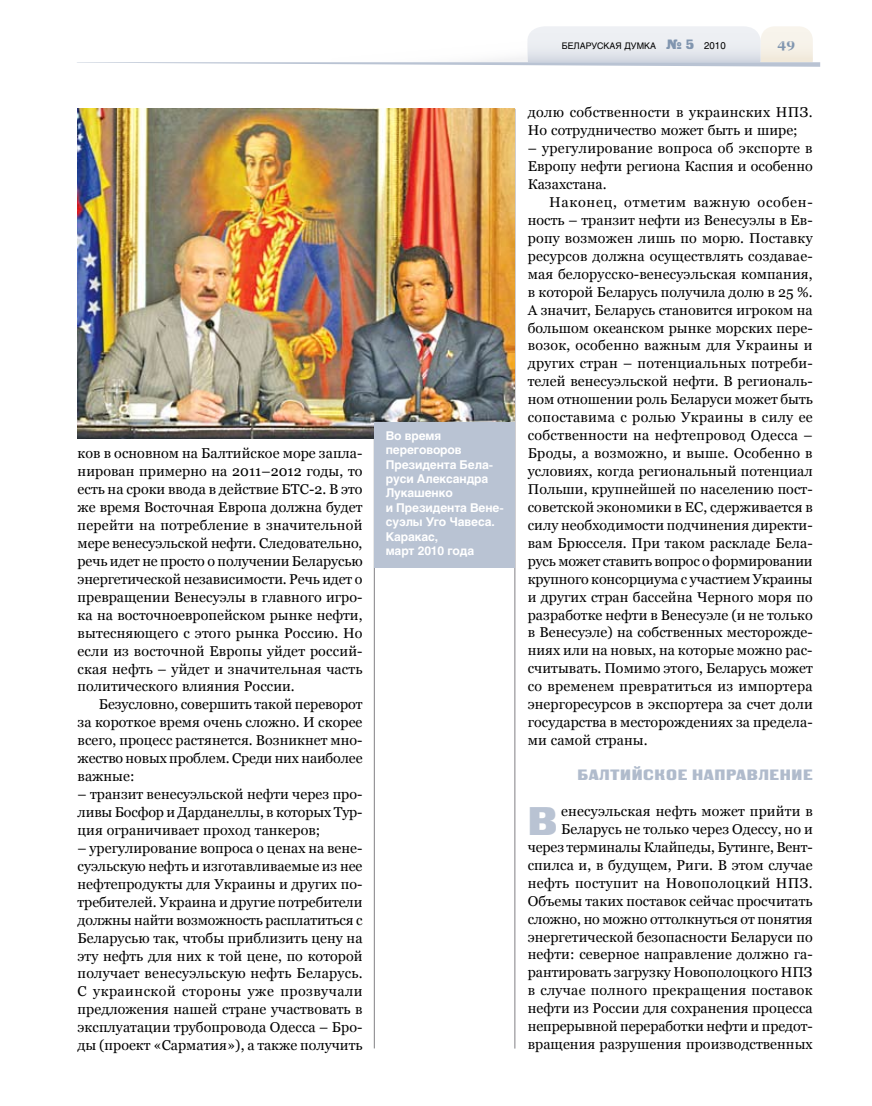
<style>
.page{position:relative;width:872px;height:1106px;background:#fff}
.page>*{position:absolute;margin:0;border:0;box-sizing:border-box;transform-origin:0 0}
.t1{font:39.9px "Black Grotesk C";color:#b9c3d3}
.t2{font:15px "Black Grotesk C";letter-spacing:.045em;color:#b0bbcc}
.t3{font:14.25px/18px "Georgia";letter-spacing:.005em;color:#000;text-align:justify}
.t4{font:14.25px/18px "Georgia";letter-spacing:.025em;color:#000}
.t5{font:700 13.5px "Georgia";color:#8095af}
.t6{font:700 12px/14.4px "Helios";letter-spacing:-.01em;color:#fff}
.t7{font:9px "Helios";color:#000}
.s1{font-family:"Black Grotesk C";font-size:13.5px;color:#8095af}
.s2{font-size:9.75px}
</style>
<div class="page">
<hr style="left:374px;top:109px;width:1px;height:939px;background:#818084">
<hr style="left:514px;top:109px;width:1px;height:939px;background:#818084">
<svg style="left:77px;top:26px;width:743px;height:41px"></svg>
<img style="left:77px;top:108px;width:437px;height:330px">
<div style="left:374px;top:422px;width:140px;height:145px;background:#b9c3d3"></div>
<p class="t3" style="left:78px;top:444px;width:286px">ков в основном на Балтийское море запла&shy;нирован примерно на 2011–2012 годы, то есть на сроки ввода в действие БТС-2. В это же время Восточная Европа должна будет перейти на потребление в значительной мере венесуэльской нефти. Следовательно, речь идет не просто о получении Беларусью энергетической независимости. Речь идет о превращении Венесуэлы в главного игро&shy;ка на восточноевропейском рынке нефти, вытесняющего с этого рынка Россию. Но если из восточной Европы уйдет россий&shy;ская нефть – уйдет и значительная часть политического влияния России.</p>
<p class="t3" style="left:78px;top:695px;width:286px;text-indent:21px">Безусловно, совершить такой переворот за короткое время очень сложно. И скорее всего, процесс растянется. Возникнет мно&shy;жество новых проблем. Среди них наиболее важные:</p>
<p class="t3" style="left:78px;top:785px;width:286px">– транзит венесуэльской нефти через про&shy;ливы Босфор и Дарданеллы, в которых Тур&shy;ция ограничивает проход танкеров;</p>
<p class="t3" style="left:78px;top:839px;width:286px">– урегулирование вопроса о ценах на вене&shy;суэльскую нефть и изготавливаемые из нее нефтепродукты для Украины и других по&shy;требителей. Украина и другие потребители должны найти возможность расплатиться с Беларусью так, чтобы приблизить цену на эту нефть для них к той цене, по которой получает венесуэльскую нефть Беларусь.<br>С украинской стороны уже прозвучали предложения нашей стране участвовать в эксплуатации трубопровода Одесса – Бро&shy;ды (проект «Сарматия»), а также получить</p>
<p class="t6" style="left:386px;top:428px;width:119px">Во время переговоров<br>Президента Бела&shy;руси Александра<br>Лукашенко<br>и Президента Вене&shy;суэлы Уго Чавеса.<br>Каракас,<br>март 2010 года</p>
<p class="t7" style="left:562px;top:40px;width:165px">БЕЛАРУСКАЯ ДУМКА <span class="s1">№ 5</span> <span class="s2">2010</span></p>
<p class="t5" style="left:777px;top:36px;width:19px">49</p>
<p class="t4" style="left:528px;top:103px;width:286px">долю собственности в украинских НПЗ.<br>Но сотрудничество может быть и шире;</p>
<p class="t3" style="left:528px;top:139px;width:286px">– урегулирование вопроса об экспорте в Европу нефти региона Каспия и особенно Казахстана.</p>
<p class="t3" style="left:528px;top:193px;width:286px;text-indent:21px">Наконец, отметим важную особен&shy;ность – транзит нефти из Венесуэлы в Ев&shy;ропу возможен лишь по морю. Поставку ресурсов должна осуществлять создавае&shy;мая белорусско-венесуэльская компания, в которой Беларусь получила долю в 25 %.<br>А значит, Беларусь становится игроком на большом океанском рынке морских пере&shy;возок, особенно важным для Украины и других стран – потенциальных потреби&shy;телей венесуэльской нефти. В региональ&shy;ном отношении роль Беларуси может быть сопоставима с ролью Украины в силу ее собственности на нефтепровод Одесса – Броды, а возможно, и выше. Особенно в условиях, когда региональный потенциал Польши, крупнейшей по населению пост&shy;советской экономики в ЕС, сдерживается в силу необходимости подчинения директи&shy;вам Брюсселя. При таком раскладе Бела&shy;русь может ставить вопрос о формировании крупного консорциума с участием Украины и других стран бассейна Черного моря по разработке нефти в Венесуэле (и не только в Венесуэле) на собственных месторожде&shy;ниях или на новых, на которые можно рас&shy;считывать. Помимо этого, Беларусь может со временем превратиться из импортера энергоресурсов в экспортера за счет доли государства в месторождениях за предела&shy;ми самой страны.</p>
<p class="t2" style="left:577px;top:766px;width:237px">БАЛТИЙСКОЕ НАПРАВЛЕНИЕ</p>
<h1 class="t1" style="left:528px;top:798px;width:31px">В</h1>
<p class="t3" style="left:528px;top:802px;width:286px;text-align:right">енесуэльская нефть может прийти в Беларусь не только через Одессу, но и через терминалы Клайпеды, Бутинге, Вент&shy;спилса и, в будущем, Риги. В этом случае нефть поступит на Новополоцкий НПЗ.<br>Объемы таких поставок сейчас просчитать сложно, но можно оттолкнуться от понятия энергетической безопасности Беларуси по нефти: северное направление должно га&shy;рантировать загрузку Новополоцкого НПЗ в случае полного прекращения поставок нефти из России для сохранения процесса непрерывной переработки нефти и предот&shy;вращения разрушения производственных</p>
</div>
